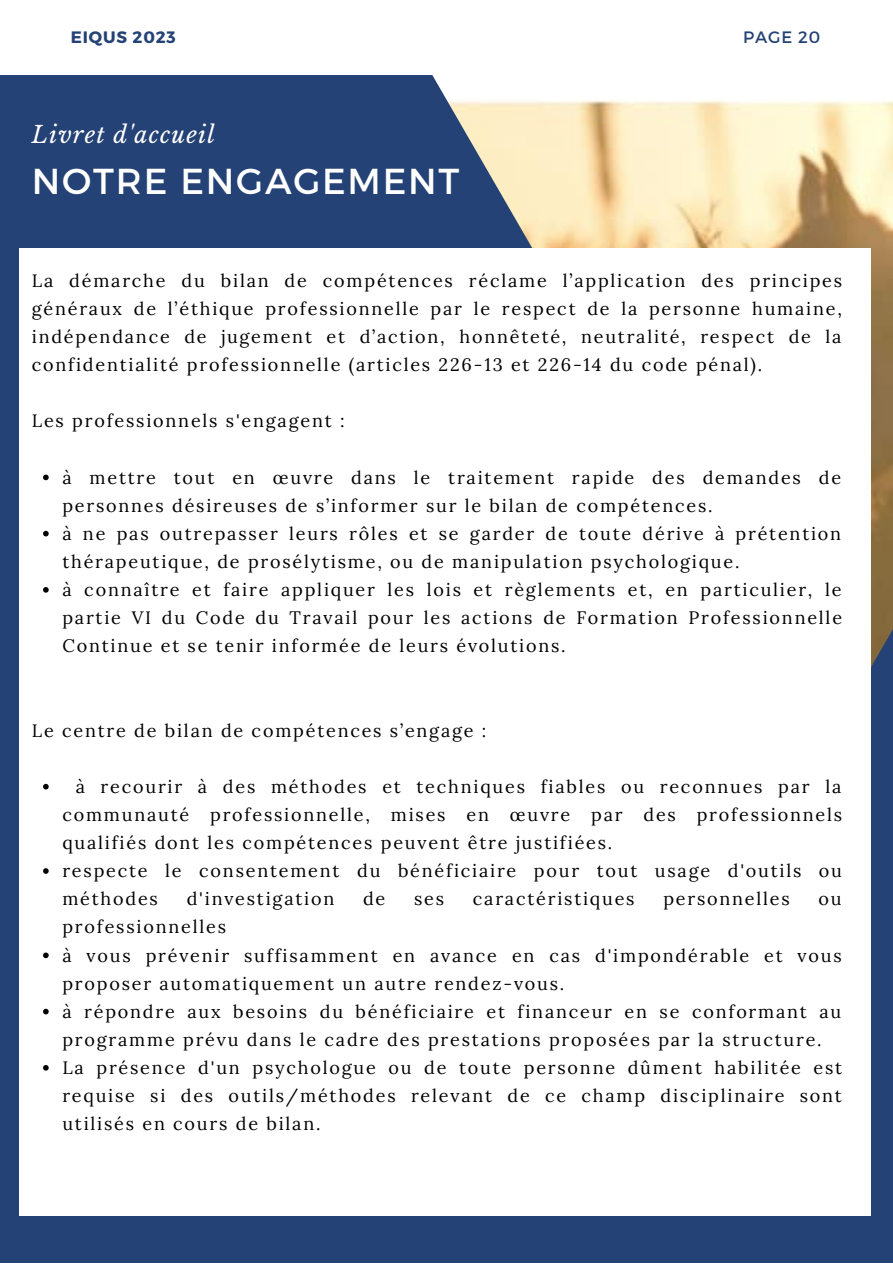
<style>
.page{position:relative;width:893px;height:1264px;background:#fff}
.page>*{position:absolute;margin:0;border:0;box-sizing:border-box;transform-origin:0 0}
.t1{font:36px "Montserrat";letter-spacing:.05em;color:#fff}
.t2{font:italic 23.1px "Libre Baskerville";letter-spacing:.05em;color:#fff}
.t3{font:18px/28px "Lora";letter-spacing:.1em;color:#000}
.t4{font:700 16.5px "Montserrat";letter-spacing:.05em;color:#244275}
.t5{font:16.5px "Montserrat";letter-spacing:.05em;color:#244275}
</style>
<div class="page">
<div style="left:0;top:0;width:892px;height:1262px;background:#244275"></div>
<div style="left:0;top:0;width:892px;height:74px;background:#fff"></div>
<img style="left:431px;top:74px;width:461px;height:677px">
<div style="left:20px;top:248px;width:850px;height:967px;background:#fff"></div>
<svg style="left:43px;top:474px;width:6px;height:6px"></svg>
<svg style="left:43px;top:531px;width:6px;height:5px"></svg>
<svg style="left:43px;top:587px;width:6px;height:5px"></svg>
<svg style="left:43px;top:783px;width:6px;height:6px"></svg>
<svg style="left:43px;top:868px;width:6px;height:5px"></svg>
<svg style="left:43px;top:952px;width:6px;height:6px"></svg>
<svg style="left:43px;top:1008px;width:6px;height:6px"></svg>
<svg style="left:43px;top:1065px;width:6px;height:5px"></svg>
<p class="t4" style="left:71px;top:27px;width:106px">EIQUS 2023</p>
<p class="t2" style="left:32px;top:120px;width:184px">Livret d'accueil</p>
<p class="t1" style="left:32px;top:158px;width:429px">NOTRE ENGAGEMENT</p>
<p class="t5" style="left:743px;top:27px;width:78px">PAGE 20</p>
<p class="t3" style="left:32px;top:266px;width:811px;text-align:justify">La démarche du bilan de compétences réclame l’application des principes généraux de l’éthique professionnelle par le respect de la personne humaine, indépendance de jugement et d’action, honnêteté, neutralité, respect de la confidentialité professionnelle (articles 226-13 et 226-14 du code pénal).</p>
<p class="t3" style="left:32px;top:407px;width:314px">Les professionnels s'engagent :</p>
<p class="t3" style="left:62px;top:463px;width:780px">à mettre tout en œuvre dans le traitement rapide des demandes de personnes désireuses de s’informer sur le bilan de compétences.</p>
<p class="t3" style="left:62px;top:519px;width:780px">à ne pas outrepasser leurs rôles et se garder de toute dérive à prétention thérapeutique, de prosélytisme, ou de manipulation psychologique.</p>
<p class="t3" style="left:62px;top:575px;width:781px;text-align:justify">à connaître et faire appliquer les lois et règlements et, en particulier, le partie VI du Code du Travail pour les actions de Formation Professionnelle Continue et se tenir informée de leurs évolutions.</p>
<p class="t3" style="left:32px;top:716px;width:456px">Le centre de bilan de compétences s’engage :</p>
<p class="t3" style="left:62px;top:772px;width:781px;text-align:justify;text-indent:13px">à recourir à des méthodes et techniques fiables ou reconnues par la communauté professionnelle, mises en œuvre par des professionnels qualifiés dont les compétences peuvent être justifiées.</p>
<p class="t3" style="left:62px;top:856px;width:781px">respecte le consentement du bénéficiaire pour tout usage d'outils ou méthodes</p>
<p class="t3" style="left:187px;top:884px;width:149px">d'investigation</p>
<p class="t3" style="left:363px;top:884px;width:24px">de</p>
<p class="t3" style="left:414px;top:884px;width:31px">ses</p>
<p class="t3" style="left:473px;top:884px;width:163px">caractéristiques</p>
<p class="t3" style="left:663px;top:884px;width:128px">personnelles</p>
<p class="t3" style="left:818px;top:884px;width:25px">ou</p>
<p class="t3" style="left:62px;top:912px;width:165px">professionnelles</p>
<p class="t3" style="left:62px;top:940px;width:780px">à vous prévenir suffisamment en avance en cas d'impondérable et vous proposer automatiquement un autre rendez-vous.</p>
<p class="t3" style="left:62px;top:997px;width:780px">à répondre aux besoins du bénéficiaire et financeur en se conformant au programme prévu dans le cadre des prestations proposées par la structure.</p>
<p class="t3" style="left:62px;top:1053px;width:781px;text-align:justify">La présence d'un psychologue ou de toute personne dûment habilitée est requise si des outils/méthodes relevant de ce champ disciplinaire sont utilisés en cours de bilan.</p>
</div>
